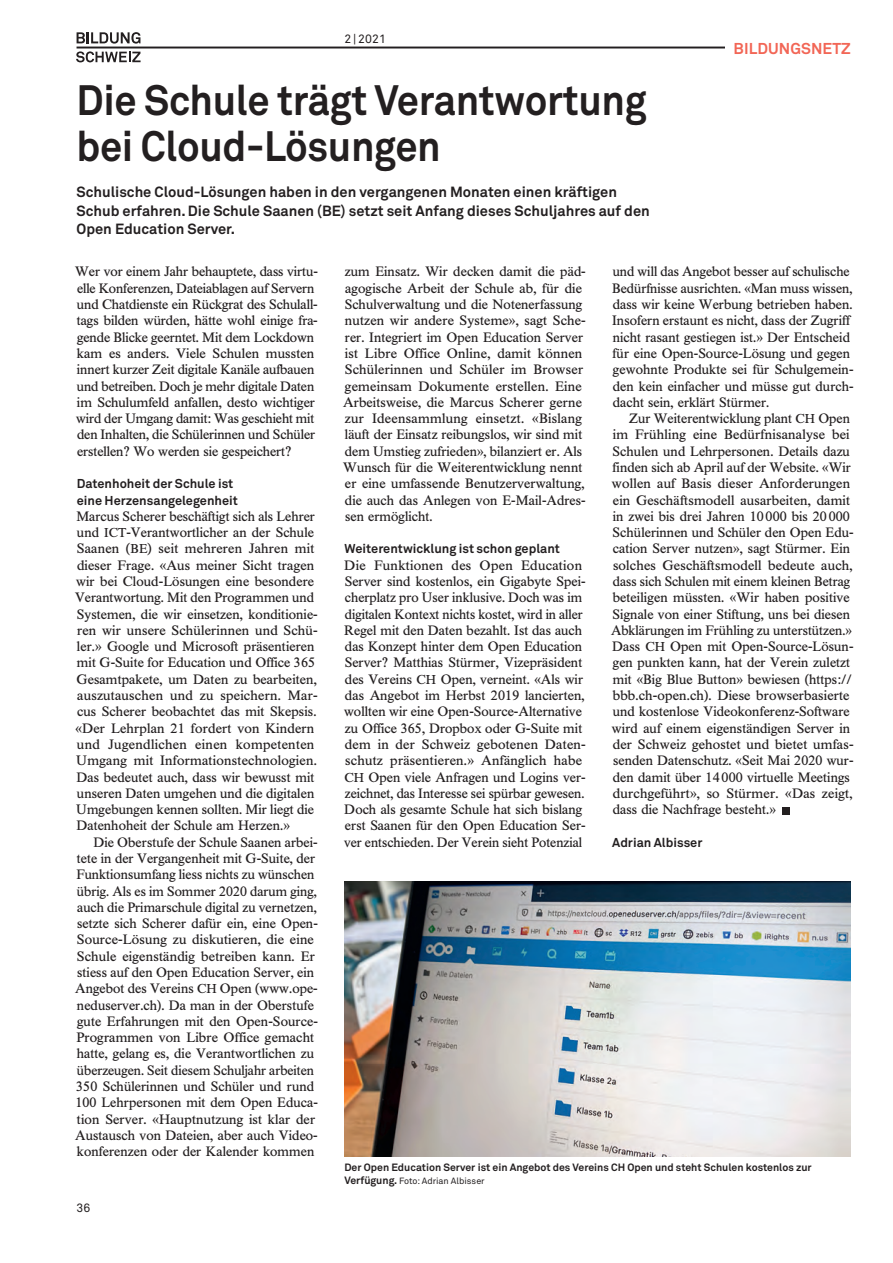
<style>
.page{position:relative;width:893px;height:1263px;background:#fff}
.page>*{position:absolute;margin:0;border:0;box-sizing:border-box;transform-origin:0 0}
.t1{font:700 42px/45.8px "Akkurat Pro";letter-spacing:-.01em;color:#231f20;scale:.95 1}
.t2{font:700 15.6px "Akkurat Pro";letter-spacing:.005em;color:#f26656}
.t3{font:700 14.7px/18.3px "Akkurat Pro";color:#231f20}
.t4{font:13.5px/16.4px "Times BQ";letter-spacing:.005em;color:#231f20}
.t5{font:700 12.75px/16.4px "Akkurat Pro";color:#231f20}
.t6{font:12.15px "Akkurat Pro";letter-spacing:.01em;color:#231f20}
.t7{font:700 10.5px "Akkurat Pro";color:#231f20}
.t8{font:9px "Akkurat Pro";color:#231f20}
.s1{font-size:12.75px}
.s2{font-weight:700;font-size:10.5px}
</style>
<div class="page">
<hr style="left:77px;top:47px;width:773px;height:1px;background:#231f20">
<svg style="left:76px;top:51px;width:65px;height:11px"></svg>
<svg style="left:77px;top:32px;width:63px;height:12px"></svg>
<div style="left:725px;top:33px;width:134px;height:29px;background:#fff"></div>
<img style="left:344px;top:881px;width:506px;height:276px">
<div style="left:783px;top:807px;width:7px;height:7px;background:#231f20"></div>
<p class="t6" style="left:344px;top:32px;width:43px">2 | 2021</p>
<h1 class="t1" style="left:77px;top:77px;width:602px">Die Schule trägt Verantwortung bei Cloud-Lösungen</h1>
<p class="t3" style="left:77px;top:183px;width:575px">Schulische Cloud-Lösungen haben in den vergangenen Monaten einen kräftigen<br>Schub erfahren. Die Schule Saanen (BE) setzt seit Anfang dieses Schuljahres auf den<br>Open Education Server.</p>
<p class="t4" style="left:75px;top:264px;width:244px">Wer vor einem Jahr behauptete, dass virtu&shy;elle Konferenzen, Dateiablagen auf Servern und Chatdienste ein Rückgrat des Schulall&shy;tags bilden würden, hätte wohl einige fra&shy;gende Blicke geerntet. Mit dem Lockdown kam es anders. Viele Schulen mussten innert kurzer Zeit digitale Kanäle aufbauen und betreiben. Doch je mehr digitale Daten im Schulumfeld anfallen, desto wichtiger wird der Umgang damit: Was geschieht mit den Inhalten, die Schülerinnen und Schüler erstellen? Wo werden sie gespeichert?</p>
<p class="t5" style="left:77px;top:475px;width:163px">Datenhoheit der Schule ist eine Herzensangelegenheit</p>
<p class="t4" style="left:75px;top:508px;width:244px">Marcus Scherer beschäftigt sich als Lehrer und <span class="s1">ICT</span>-Verantwortlicher an der Schule Saanen (<span class="s1">BE</span>) seit mehreren Jahren mit dieser Frage. «Aus meiner Sicht tragen wir bei Cloud-Lösungen eine besondere Verantwortung. Mit den Programmen und Systemen, die wir einsetzen, konditionie&shy;ren wir unsere Schülerinnen und Schü&shy;ler.» Google und Microsoft präsentieren mit G-Suite for Education und Office 365<br>Gesamtpakete, um Daten zu bearbeiten, auszutauschen und zu speichern. Mar&shy;cus Scherer beobachtet das mit Skepsis. «Der Lehrplan 21 fordert von Kindern und Jugendlichen einen kompetenten Umgang mit Informationstechnologien.<br>Das bedeutet auch, dass wir bewusst mit unseren Daten umgehen und die digitalen Umgebungen kennen sollten. Mir liegt die Datenhoheit der Schule am Herzen.»</p>
<p class="t4" style="left:75px;top:834px;width:244px;text-indent:18px">Die Oberstufe der Schule Saanen arbei&shy;tete in der Vergangenheit mit G-Suite, der Funktionsumfang liess nichts zu wünschen übrig. Als es im Sommer 2020 darum ging, auch die Primarschule digital zu vernetzen, setzte sich Scherer dafür ein, eine Open-Source-Lösung zu diskutieren, die eine Schule eigenständig betreiben kann. Er stiess auf den Open Education Server, ein Angebot des Vereins <span class="s1">CH</span> Open (www.ope&shy;neduserver.ch). Da man in der Oberstufe gute Erfahrungen mit den Open-Source-Programmen von Libre Office gemacht hatte, gelang es, die Verantwortlichen zu überzeugen. Seit diesem Schuljahr arbeiten 350 Schülerinnen und Schüler und rund 100 Lehrpersonen mit dem Open Educa&shy;tion Server. «Hauptnutzung ist klar der Austausch von Dateien, aber auch Video&shy;konferenzen oder der Kalender kommen</p>
<p class="t2" style="left:734px;top:39px;width:119px">BILDUNGSNETZ</p>
<p class="t4" style="left:343px;top:264px;width:244px">zum Einsatz. Wir decken damit die päd&shy;agogische Arbeit der Schule ab, für die Schulverwaltung und die Notenerfassung nutzen wir andere Systeme», sagt Sche&shy;rer. Integriert im Open Education Server ist Libre Office Online, damit können Schülerinnen und Schüler im Browser gemeinsam Dokumente erstellen. Eine Arbeitsweise, die Marcus Scherer gerne zur Ideensammlung einsetzt. «Bislang läuft der Einsatz reibungslos, wir sind mit dem Umstieg zufrieden», bilanziert er. Als Wunsch für die Weiterentwicklung nennt er eine umfassende Benutzerverwaltung, die auch das Anlegen von E-Mail-Adres&shy;sen ermöglicht.</p>
<p class="t5" style="left:345px;top:541px;width:217px">Weiterentwicklung ist schon geplant</p>
<p class="t4" style="left:344px;top:557px;width:243px">Die Funktionen des Open Education Server sind kostenlos, ein Gigabyte Spei&shy;cherplatz pro User inklusive. Doch was im digitalen Kontext nichts kostet, wird in aller Regel mit den Daten bezahlt. Ist das auch das Konzept hinter dem Open Education Server? Matthias Stürmer, Vizepräsident des Vereins <span class="s1">CH</span> Open, verneint. «Als wir das Angebot im Herbst 2019 lancierten, wollten wir eine Open-Source-Alternative zu Office 365, Dropbox oder G-Suite mit dem in der Schweiz gebotenen Daten&shy;schutz präsentieren.» Anfänglich habe <span class="s1">CH</span> Open viele Anfragen und Logins ver&shy;zeichnet, das Interesse sei spürbar gewesen.<br>Doch als gesamte Schule hat sich bislang erst Saanen für den Open Education Ser&shy;ver entschieden. Der Verein sieht Potenzial</p>
<p class="t4" style="left:612px;top:264px;width:243px">und will das Angebot besser auf schulische Bedürfnisse ausrichten. «Man muss wissen, dass wir keine Werbung betrieben haben.<br>Insofern erstaunt es nicht, dass der Zugriff nicht rasant gestiegen ist.» Der Entscheid für eine Open-Source-Lösung und gegen gewohnte Produkte sei für Schulgemein&shy;den kein einfacher und müsse gut durch&shy;dacht sein, erklärt Stürmer.</p>
<p class="t4" style="left:611px;top:410px;width:244px;text-indent:18px">Zur Weiterentwicklung plant <span class="s1">CH</span> Open im Frühling eine Bedürfnisanalyse bei Schulen und Lehrpersonen. Details dazu finden sich ab April auf der Website. «Wir wollen auf Basis dieser Anforderungen ein Geschäftsmodell ausarbeiten, damit in zwei bis drei Jahren 10 000 bis 20 000<br>Schülerinnen und Schüler den Open Edu&shy;cation Server nutzen», sagt Stürmer. Ein solches Geschäftsmodell bedeute auch, dass sich Schulen mit einem kleinen Betrag beteiligen müssten. «Wir haben positive Signale von einer Stiftung, uns bei diesen Abklärungen im Frühling zu unterstützen.» Dass <span class="s1">CH</span> Open mit Open-Source-Lösun&shy;gen punkten kann, hat der Verein zuletzt mit «Big Blue Button» bewiesen (https:// bbb.ch-open.ch). Diese browserbasierte und kostenlose Videokonferenz-Software wird auf einem eigenständigen Server in der Schweiz gehostet und bietet umfas&shy;senden Datenschutz. «Seit Mai 2020 wur&shy;den damit über 14 000 virtuelle Meetings durchgeführt», so Stürmer. «Das zeigt, dass die Nachfrage besteht.»</p>
<p class="t5" style="left:612px;top:834px;width:92px">Adrian Albisser</p>
<p class="t6" style="left:76px;top:1200px;width:15px">36</p>
<p class="t7" style="left:344px;top:1160px;width:469px">Der Open Education Server ist ein Angebot des Vereins CH Open und steht Schulen kostenlos zur</p>
<p class="t8" style="left:344px;top:1175px;width:142px"><span class="s2">Verfügung.</span> Foto: Adrian Albisser</p>
</div>
